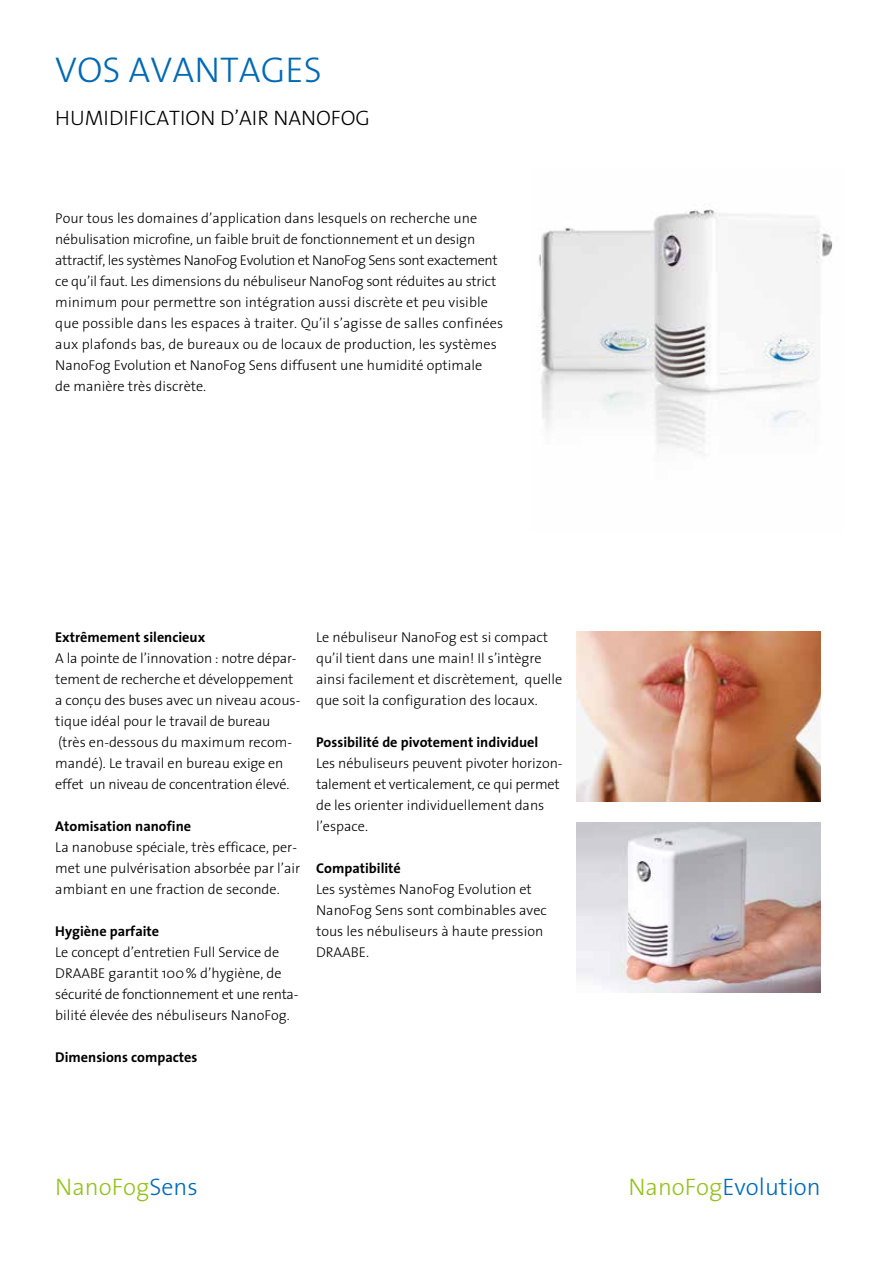
<style>
.page{position:relative;width:893px;height:1263px;background:#fff}
.page>*{position:absolute;margin:0;border:0;box-sizing:border-box;transform-origin:0 0}
.t1{font:300 36px "The Sans";color:#0069b4}
.t2{font:300 24px "The Sans";color:#0069b4}
.t3{font:300 24px "The Sans";color:#95c11f}
.t4{font:300 21px "The Sans";color:#000}
.t5{font:300 14.25px/21px "The Sans";color:#000}
.t6{font:700 14.25px "The Sans";color:#000}
.s1{color:#0069b4}
.s2{color:#95c11f}
</style>
<div class="page">
<img style="left:577px;top:631px;width:244px;height:170px">
<img style="left:577px;top:823px;width:244px;height:170px">
<img style="left:538px;top:205px;width:295px;height:248px">
<h1 class="t1" style="left:55px;top:40px;width:268px">VOS AVANTAGES</h1>
<h3 class="t4" style="left:55px;top:100px;width:316px">HUMIDIFICATION D’AIR NANOFOG</h3>
<p class="t5" style="left:55px;top:207px;width:449px">Pour tous les domaines d’application dans lesquels on recherche une nébulisation microfine, un faible bruit de fonctionnement et un design attractif, les systèmes NanoFog Evolution et NanoFog Sens sont exactement ce qu’il faut. Les dimensions du nébuliseur NanoFog sont réduites au strict minimum pour permettre son intégration aussi discrète et peu visible que possible dans les espaces à traiter. Qu’il s’agisse de salles confinées aux plafonds bas, de bureaux ou de locaux de production, les systèmes NanoFog Evolution et NanoFog Sens diffusent une humidité optimale<br>de manière très discrète.</p>
<p class="t6" style="left:55px;top:625px;width:151px">Extrêmement silencieux</p>
<p class="t5" style="left:55px;top:647px;width:247px">A la pointe de l’innovation : notre dépar&shy;tement de recherche et développement a conçu des buses avec un niveau acous&shy;tique idéal pour le travail de bureau (très en-dessous du maximum recom&shy;mandé). Le travail en bureau exige en effet un niveau de concentration élevé.</p>
<p class="t6" style="left:55px;top:814px;width:137px">Atomisation nanofine</p>
<p class="t5" style="left:55px;top:836px;width:246px">La nanobuse spéciale, très efficace, per&shy;met une pulvérisation absorbée par l’air ambiant en une fraction de seconde.</p>
<p class="t6" style="left:55px;top:919px;width:105px">Hygiène parfaite</p>
<p class="t5" style="left:55px;top:941px;width:245px">Le concept d’entretien Full Service de DRAABE garantit 100% d’hygiène, de sécurité de fonctionnement et une renta&shy;bilité élevée des nébuliseurs NanoFog.</p>
<p class="t6" style="left:55px;top:1045px;width:144px">Dimensions compactes</p>
<p class="t5" style="left:316px;top:626px;width:248px">Le nébuliseur NanoFog est si compact qu’il tient dans une main! Il s’intègre ainsi facilement et discrètement, quelle que soit la configuration des locaux.</p>
<p class="t6" style="left:316px;top:730px;width:224px">Possibilité de pivotement individuel</p>
<p class="t5" style="left:316px;top:752px;width:248px">Les nébuliseurs peuvent pivoter horizon&shy;talement et verticalement, ce qui permet de les orienter individuellement dans l’espace.</p>
<p class="t6" style="left:316px;top:856px;width:86px">Compatibilité</p>
<p class="t5" style="left:316px;top:878px;width:232px">Les systèmes NanoFog Evolution et<br>NanoFog Sens sont combinables avec tous les nébuliseurs à haute pression<br>DRAABE.</p>
<h2 class="t3" style="left:55px;top:1167px;width:144px">NanoFog<span class="s1">Sens</span></h2>
<h2 class="t2" style="left:628px;top:1167px;width:194px"><span class="s2">NanoFog</span>Evolution</h2>
</div>
